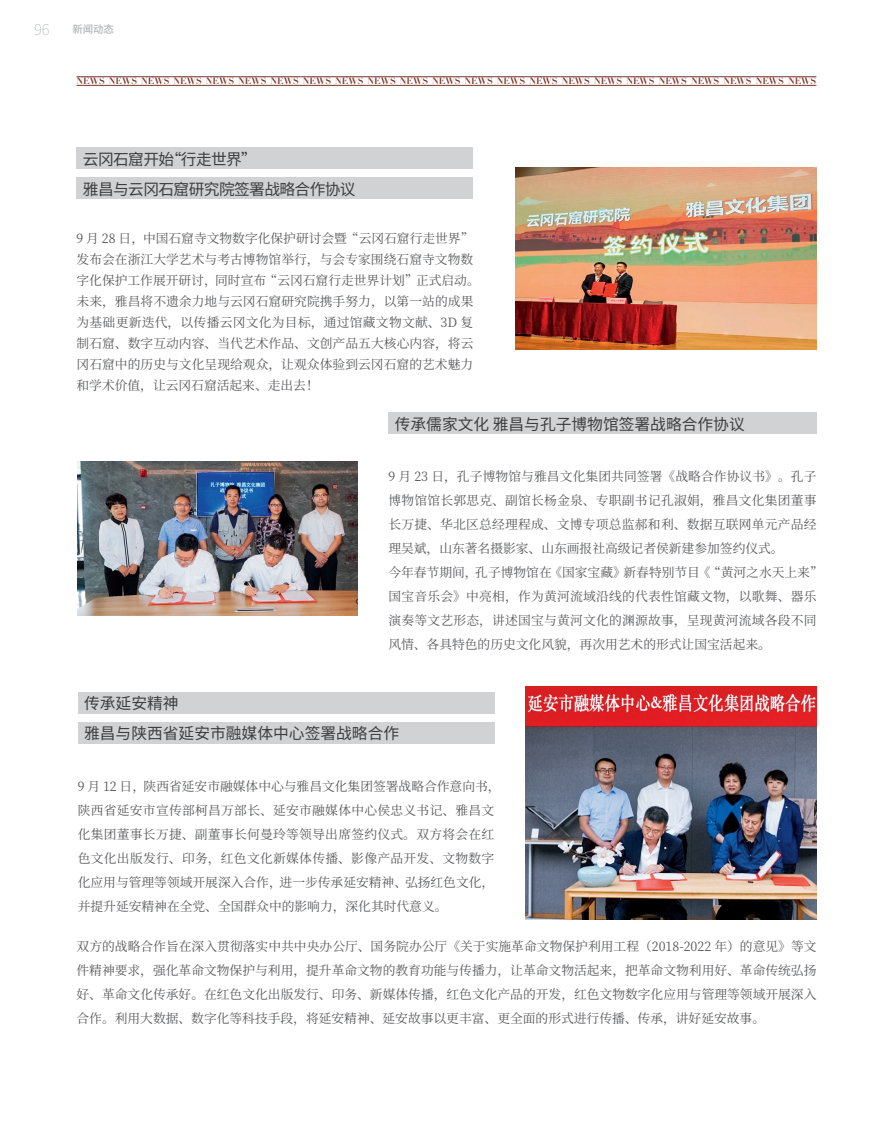
<style>
.page{position:relative;width:893px;height:1127px;background:#fff}
.page>*{position:absolute;margin:0;border:0;box-sizing:border-box;transform-origin:0 0}
.t1{font:15.75px/30px "Source Han Sans CN";color:#3e3e3f}
.t2{font:15.75px/30px "Source Han Sans CN";letter-spacing:-.04em;color:#3e3e3f}
.t3{font:200 15px "Source Han Sans CN";color:#b2b4b6}
.t4{font:12.75px/24px "Source Han Serif CN";letter-spacing:.005em;color:#57585a}
.t5{font:500 10.5px "Source Han Sans CN";color:#b2b4b6}
.t6{font:700 9px "Didot";color:#79382e}
</style>
<div class="page">
<div style="left:77px;top:148px;width:396px;height:21px;background:#d1d2d4"></div>
<div style="left:77px;top:178px;width:396px;height:21px;background:#d1d2d4"></div>
<div style="left:388px;top:412px;width:428px;height:22px;background:#d1d2d4"></div>
<hr style="left:77px;top:76px;width:739px;height:1px;background:#79382e">
<hr style="left:77px;top:85px;width:739px;height:1px;background:#79382e">
<img style="left:516px;top:168px;width:300px;height:182px">
<img style="left:78px;top:461px;width:280px;height:155px">
<div style="left:78px;top:692px;width:416px;height:21px;background:#d1d2d4"></div>
<div style="left:78px;top:722px;width:416px;height:21px;background:#d1d2d4"></div>
<img style="left:526px;top:687px;width:290px;height:232px">
<p class="t3" style="left:34px;top:21px;width:17px">96</p>
<p class="t5" style="left:72px;top:23px;width:43px">新闻动态</p>
<p class="t6" style="left:77px;top:75px;width:741px">NEWS NEWS NEWS NEWS NEWS NEWS NEWS NEWS NEWS NEWS NEWS NEWS NEWS NEWS NEWS NEWS NEWS NEWS NEWS NEWS NEWS NEWS NEWS</p>
<p class="t2" style="left:83px;top:144px;width:274px">云冈石窟开始“行走世界”<br>雅昌与云冈石窟研究院签署战略合作协议</p>
<p class="t4" style="left:77px;top:228px;width:405px;line-height:21px">9 月 28 日，中国石窟寺文物数字化保护研讨会暨“云冈石窟行走世界”发布会在浙江大学艺术与考古博物馆举行，与会专家围绕石窟寺文物数字化保护工作展开研讨，同时宣布“云冈石窟行走世界计划”正式启动。未来，雅昌将不遗余力地与云冈石窟研究院携手努力，以第一站的成果为基础更新迭代，以传播云冈文化为目标，通过馆藏文物文献、3D 复制石窟、数字互动内容、当代艺术作品、文创产品五大核心内容，将云冈石窟中的历史与文化呈现给观众，让观众体验到云冈石窟的艺术魅力和学术价值，让云冈石窟活起来、走出去！</p>
<p class="t1" style="left:395px;top:409px;width:352px">传承儒家文化 雅昌与孔子博物馆签署战略合作协议</p>
<p class="t4" style="left:388px;top:465px;width:436px">9 月 23 日，孔子博物馆与雅昌文化集团共同签署《战略合作协议书》。孔子博物馆馆长郭思克、副馆长杨金泉、专职副书记孔淑娟，雅昌文化集团董事长万捷、华北区总经理程成、文博专项总监郝和利、数据互联网单元产品经理吴斌，山东著名摄影家、山东画报社高级记者侯新建参加签约仪式。<br>今年春节期间，孔子博物馆在《国家宝藏》新春特别节目《“黄河之水天上来”国宝音乐会》中亮相，作为黄河流域沿线的代表性馆藏文物，以歌舞、器乐演奏等文艺形态，讲述国宝与黄河文化的渊源故事，呈现黄河流域各段不同风情、各具特色的历史文化风貌，再次用艺术的形式让国宝活起来。</p>
<p class="t1" style="left:84px;top:689px;width:316px">传承延安精神<br>雅昌与陕西省延安市融媒体中心签署战略合作</p>
<p class="t4" style="left:78px;top:774px;width:424px">9 月 12 日，陕西省延安市融媒体中心与雅昌文化集团签署战略合作意向书，陕西省延安市宣传部柯昌万部长、延安市融媒体中心侯忠义书记、雅昌文化集团董事长万捷、副董事长何曼玲等领导出席签约仪式。双方将会在红色文化出版发行、印务，红色文化新媒体传播、影像产品开发、文物数字化应用与管理等领域开展深入合作，进一步传承延安精神、弘扬红色文化，并提升延安精神在全党、全国群众中的影响力，深化其时代意义。</p>
<p class="t4" style="left:77px;top:934px;width:742px;text-align:justify">双方的战略合作旨在深入贯彻落实中共中央办公厅、国务院办公厅《关于实施革命文物保护利用工程（2018-2022 年）的意见》等文件精神要求，强化革命文物保护与利用，提升革命文物的教育功能与传播力，让革命文物活起来，把革命文物利用好、革命传统弘扬好、革命文化传承好。在红色文化出版发行、印务、新媒体传播，红色文化产品的开发，红色文物数字化应用与管理等领域开展深入合作。利用大数据、数字化等科技手段，将延安精神、延安故事以更丰富、更全面的形式进行传播、传承，讲好延安故事。</p>
</div>
